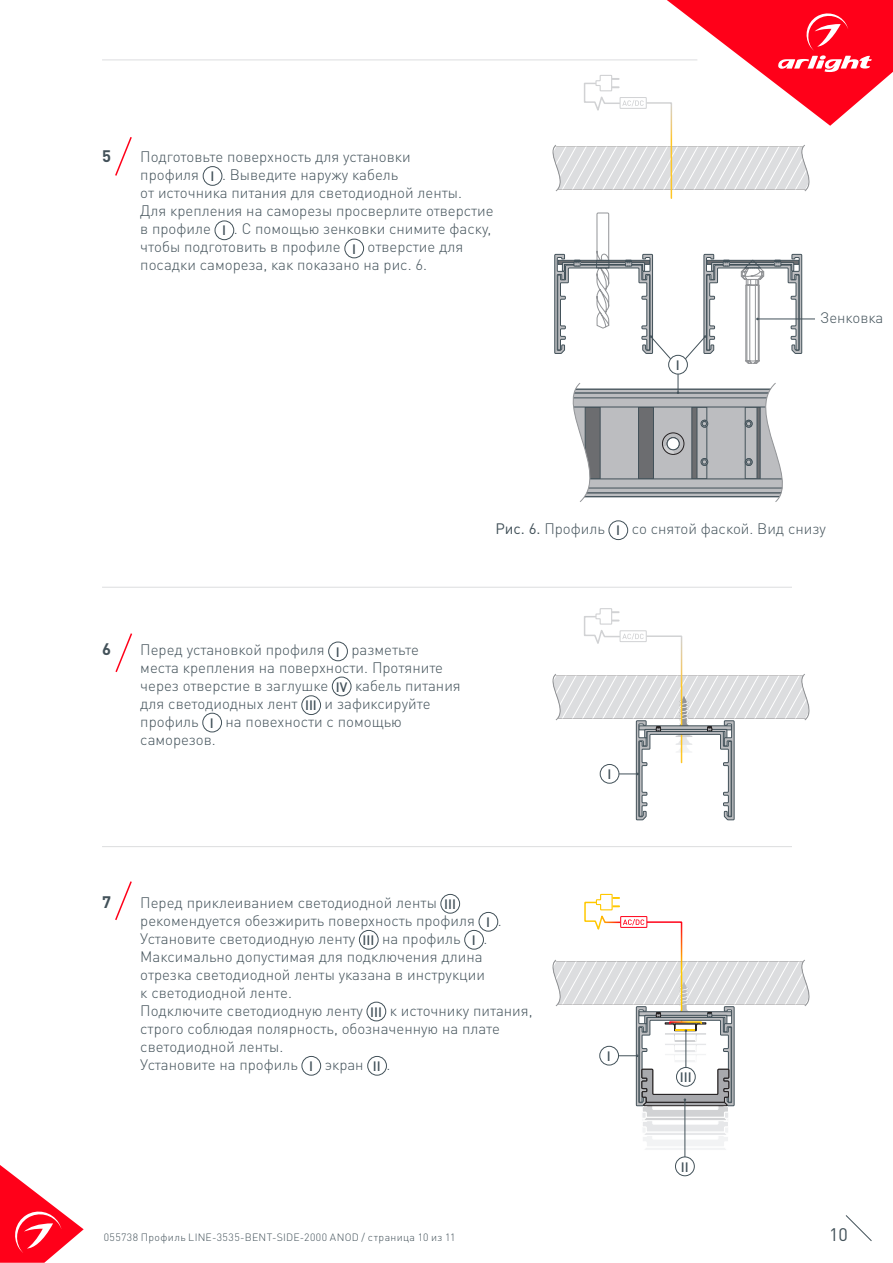
<style>
.page{position:relative;width:893px;height:1263px;background:#fff}
.page>*{position:absolute;margin:0;border:0;box-sizing:border-box;transform-origin:0 0}
.t1{font:18px "DIN Pro";color:#425159}
.t2{font:700 16.5px "DIN Pro";color:#425159}
.t3{font:300 15px/18px "DIN Pro";color:#425159}
.t4{font:500 13.5px "DIN Pro";color:#425159}
.t5{font:300 10.5px "DIN Pro";letter-spacing:.04em;color:#425159}
.s1{font-weight:400}
</style>
<div class="page">
<svg style="left:0;top:1165px;width:84px;height:98px"></svg>
<svg style="left:845px;top:1215px;width:27px;height:26px"></svg>
<hr style="left:102px;top:60px;width:595px;height:1px;background:#dcdddf">
<div style="left:609px;top:521px;width:19px;height:19px;border:1px solid #425159;border-radius:50%"></div>
<svg style="left:115px;top:137px;width:17px;height:39px"></svg>
<div style="left:203px;top:166px;width:19px;height:20px;border:1px solid #425159;border-radius:50%"></div>
<div style="left:215px;top:221px;width:19px;height:19px;border:1px solid #425159;border-radius:50%"></div>
<div style="left:345px;top:239px;width:19px;height:19px;border:1px solid #425159;border-radius:50%"></div>
<div style="left:668px;top:355px;width:20px;height:19px;border:1px solid #425159;border-radius:50%"></div>
<hr style="left:758px;top:319px;width:57px;height:1px;background:#425159">
<svg style="left:554px;top:212px;width:117px;height:147px"></svg>
<svg style="left:685px;top:254px;width:117px;height:110px"></svg>
<svg style="left:545px;top:0;width:348px;height:199px"></svg>
<hr style="left:102px;top:587px;width:690px;height:1px;background:#dcdddf">
<hr style="left:102px;top:846px;width:690px;height:1px;background:#dcdddf">
<svg style="left:115px;top:881px;width:17px;height:39px"></svg>
<div style="left:441px;top:894px;width:19px;height:19px;border:1px solid #425159;border-radius:50%"></div>
<div style="left:479px;top:912px;width:19px;height:19px;border:1px solid #425159;border-radius:50%"></div>
<div style="left:359px;top:930px;width:19px;height:19px;border:1px solid #425159;border-radius:50%"></div>
<div style="left:464px;top:930px;width:20px;height:19px;border:1px solid #425159;border-radius:50%"></div>
<div style="left:367px;top:1002px;width:19px;height:19px;border:1px solid #425159;border-radius:50%"></div>
<div style="left:302px;top:1056px;width:19px;height:19px;border:1px solid #425159;border-radius:50%"></div>
<div style="left:367px;top:1056px;width:20px;height:19px;border:1px solid #425159;border-radius:50%"></div>
<div style="left:328px;top:642px;width:20px;height:19px;border:1px solid #425159;border-radius:50%"></div>
<div style="left:332px;top:677px;width:19px;height:19px;border:1px solid #425159;border-radius:50%"></div>
<div style="left:302px;top:696px;width:19px;height:19px;border:1px solid #425159;border-radius:50%"></div>
<div style="left:203px;top:713px;width:19px;height:19px;border:1px solid #425159;border-radius:50%"></div>
<svg style="left:115px;top:633px;width:17px;height:39px"></svg>
<svg style="left:572px;top:374px;width:211px;height:128px"></svg>
<svg style="left:552px;top:608px;width:258px;height:212px"></svg>
<div style="left:675px;top:1157px;width:19px;height:19px;border:1px solid #425159;border-radius:50%"></div>
<hr style="left:685px;top:1100px;width:1px;height:57px;background:#425159">
<svg style="left:552px;top:893px;width:258px;height:258px"></svg>
<p class="t2" style="left:102px;top:145px;width:10px">5</p>
<p class="t3" style="left:140px;top:147px;width:272px">Подготовьте поверхность для установки профиля</p>
<p class="t3" style="left:140px;top:165px;width:355px;text-indent:82px">. Выведите наружу кабель<br>от источника питания для светодиодной ленты.<br>Для крепления на саморезы просверлите отверстие в профиле</p>
<p class="t4" style="left:210px;top:167px;width:5px">I</p>
<p class="t3" style="left:140px;top:219px;width:352px;text-indent:94px">. С помощью зенковки снимите фаску, чтобы подготовить в профиле</p>
<p class="t4" style="left:222px;top:221px;width:5px">I</p>
<p class="t4" style="left:352px;top:240px;width:5px">I</p>
<p class="t3" style="left:140px;top:237px;width:324px;text-indent:227px">отверстие для посадки самореза, как показано на рис. 6.</p>
<p class="t4" style="left:676px;top:356px;width:5px">I</p>
<p class="t3" style="left:820px;top:308px;width:65px">Зенковка</p>
<p class="t3" style="left:495px;top:519px;width:111px"><span class="s1">Рис. 6.</span> Профиль</p>
<p class="t4" style="left:616px;top:521px;width:5px">I</p>
<p class="t3" style="left:632px;top:519px;width:196px">со снятой фаской. Вид снизу</p>
<p class="t2" style="left:102px;top:638px;width:10px">6</p>
<p class="t3" style="left:140px;top:640px;width:186px">Перед установкой профиля</p>
<p class="t4" style="left:336px;top:642px;width:5px">I</p>
<p class="t3" style="left:140px;top:640px;width:304px;text-indent:211px">разметьте места крепления на поверхности. Протяните через отверстие в заглушке</p>
<p class="t4" style="left:336px;top:677px;width:13px">IV</p>
<p class="t3" style="left:355px;top:676px;width:107px">кабель питания</p>
<p class="t3" style="left:140px;top:694px;width:159px">для светодиодных лент</p>
<p class="t4" style="left:305px;top:696px;width:13px">III</p>
<p class="t3" style="left:325px;top:694px;width:107px">и зафиксируйте</p>
<p class="t3" style="left:140px;top:712px;width:60px">профиль</p>
<p class="t4" style="left:210px;top:714px;width:5px">I</p>
<p class="t3" style="left:226px;top:712px;width:178px">на повехности с помощью</p>
<p class="t3" style="left:140px;top:730px;width:77px">саморезов.</p>
<p class="t4" style="left:607px;top:765px;width:5px">I</p>
<p class="t2" style="left:102px;top:891px;width:10px">7</p>
<p class="t3" style="left:140px;top:893px;width:298px">Перед приклеиванием светодиодной ленты</p>
<p class="t4" style="left:444px;top:895px;width:13px">III</p>
<p class="t3" style="left:140px;top:911px;width:336px">рекомендуется обезжирить поверхность профиля</p>
<p class="t4" style="left:486px;top:913px;width:5px">I</p>
<p class="t3" style="left:498px;top:911px;width:5px">.</p>
<p class="t3" style="left:140px;top:929px;width:217px">Установите светодиодную ленту</p>
<p class="t4" style="left:363px;top:931px;width:13px">III</p>
<p class="t3" style="left:382px;top:929px;width:80px">на профиль</p>
<p class="t4" style="left:472px;top:931px;width:5px">I</p>
<p class="t3" style="left:484px;top:929px;width:5px">.</p>
<p class="t3" style="left:140px;top:947px;width:346px">Максимально допустимая для подключения длина отрезка светодиодной ленты указана в инструкции к светодиодной ленте.<br>Подключите светодиодную ленту</p>
<p class="t4" style="left:370px;top:1003px;width:13px">III</p>
<p class="t3" style="left:140px;top:1001px;width:394px;text-indent:249px">к источнику питания, строго соблюдая полярность, обозначенную на плате светодиодной ленты.<br>Установите на профиль</p>
<p class="t4" style="left:309px;top:1057px;width:5px">I</p>
<p class="t3" style="left:325px;top:1055px;width:41px">экран</p>
<p class="t4" style="left:373px;top:1057px;width:9px">II</p>
<p class="t3" style="left:387px;top:1055px;width:5px">.</p>
<p class="t4" style="left:607px;top:1047px;width:5px">I</p>
<p class="t4" style="left:680px;top:1068px;width:13px">III</p>
<p class="t4" style="left:681px;top:1157px;width:9px">II</p>
<p class="t5" style="left:104px;top:1230px;width:353px">055738 Профиль LINE-3535-BENT-SIDE-2000 ANOD / страница 10 из 11</p>
<p class="t1" style="left:829px;top:1222px;width:20px">10</p>
</div>
